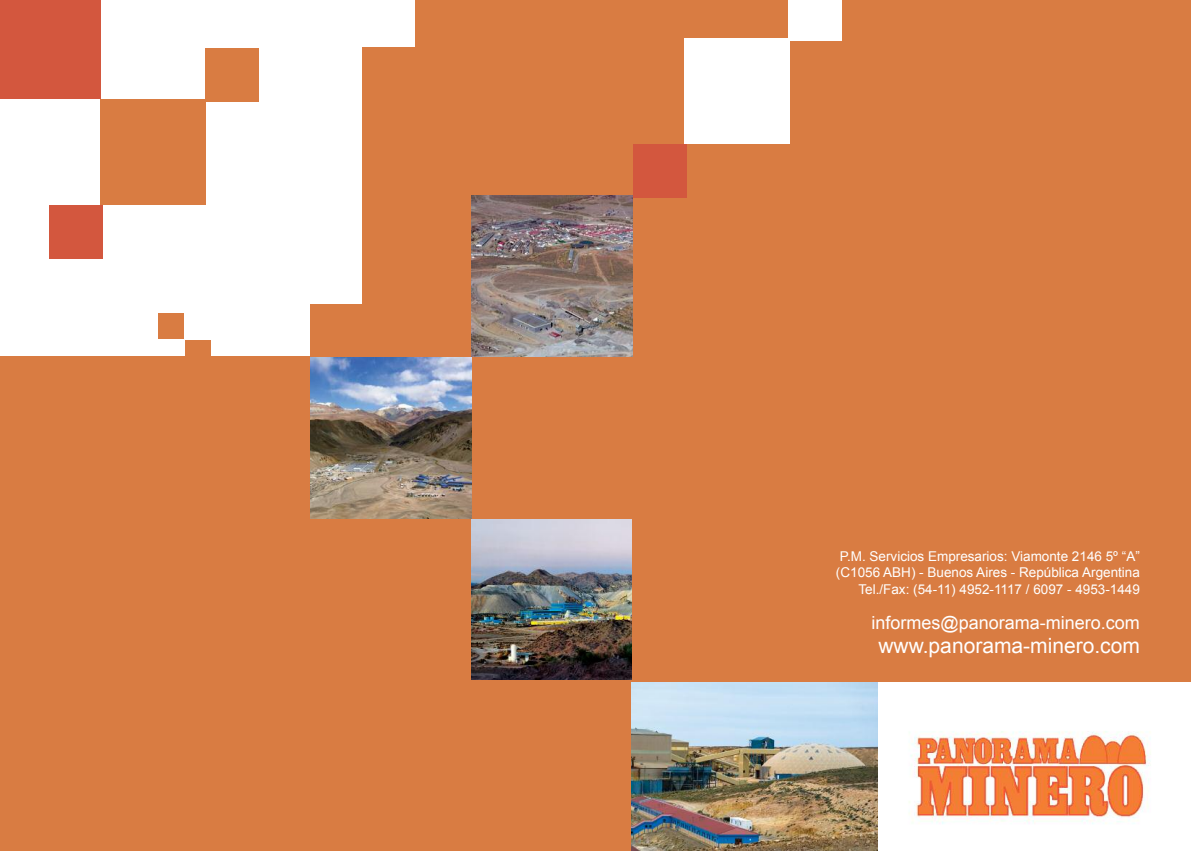
<style>
.page{position:relative;width:1191px;height:851px;background:#fff}
.page>*{position:absolute;margin:0;border:0;box-sizing:border-box;transform-origin:0 0}
.t1{font:21px "Arial";color:#fff}
.t2{font:18px "Arial";color:#fff}
.t3{font:13.5px/16.2px "Arial";color:#fff;text-align:right}
</style>
<div class="page">
<div style="left:0;top:0;width:1191px;height:850px;background:#d97c42"></div>
<div style="left:0;top:0;width:361px;height:356px;background:#fff"></div>
<div style="left:0;top:0;width:100px;height:98px;background:#d3573e"></div>
<div style="left:101px;top:99px;width:105px;height:105px;background:#d97c42"></div>
<div style="left:850px;top:682px;width:341px;height:168px;background:#fff"></div>
<img style="left:909px;top:731px;width:242px;height:93px">
<div style="left:361px;top:0;width:53px;height:46px;background:#fff"></div>
<div style="left:50px;top:205px;width:53px;height:54px;background:#d3573e"></div>
<div style="left:310px;top:304px;width:54px;height:53px;background:#d97c42"></div>
<div style="left:205px;top:48px;width:54px;height:54px;background:#d97c42"></div>
<div style="left:684px;top:38px;width:105px;height:105px;background:#fff"></div>
<div style="left:633px;top:144px;width:53px;height:54px;background:#d3573e"></div>
<div style="left:788px;top:0;width:54px;height:41px;background:#fff"></div>
<img style="left:310px;top:357px;width:161px;height:161px">
<img style="left:472px;top:196px;width:160px;height:160px">
<img style="left:471px;top:519px;width:161px;height:160px">
<div style="left:158px;top:313px;width:25px;height:26px;background:#d97c42"></div>
<div style="left:185px;top:340px;width:25px;height:26px;background:#d97c42"></div>
<img style="left:632px;top:682px;width:245px;height:168px">
<p class="t3" style="left:836px;top:548px;width:305px">P.M. Servicios Empresarios: Viamonte 2146 5º “A” (C1056 ABH) - Buenos Aires - República Argentina<br>Tel./Fax: (54-11) 4952-1117 / 6097 - 4953-1449</p>
<h2 class="t2" style="left:871px;top:613px;width:270px">informes@panorama-minero.com</h2>
<h1 class="t1" style="left:878px;top:634px;width:263px">www.panorama-minero.com</h1>
</div>
